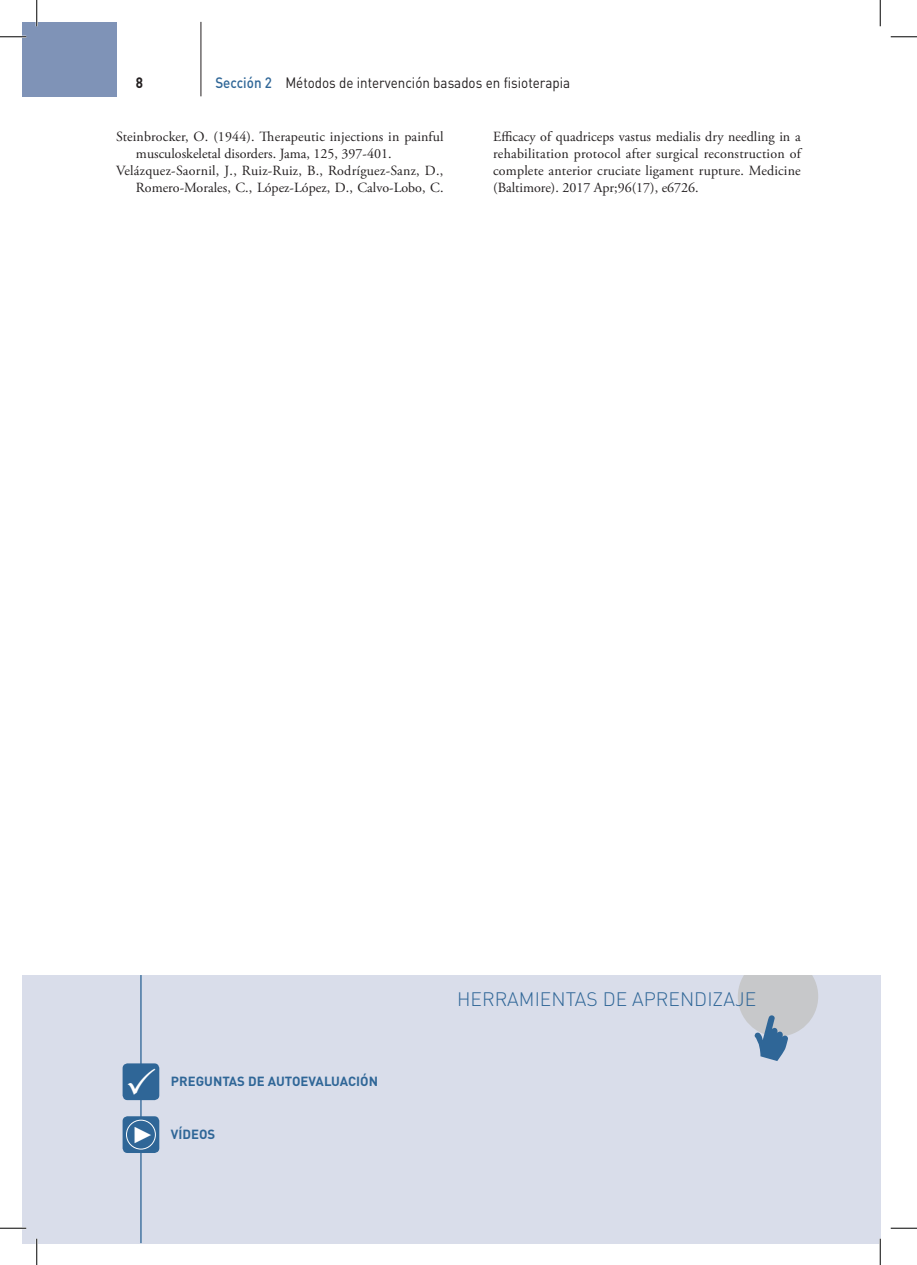
<style>
.page{position:relative;width:917px;height:1265px;background:#fff}
.page>*{position:absolute;margin:0;border:0;box-sizing:border-box;transform-origin:0 0}
.t1{font:300 19.25px "DIN Pro";color:#2f6697}
.t2{font:14.88px "DIN Pro";color:#231f20;scale:.9 1}
.t3{font:700 14.88px "DIN Pro";color:#231f20;scale:.9 1}
.BIBLIOGRAFIA{font:14px/16.8px "Adobe Garamond Pro";letter-spacing:.005em;color:#231f20}
.t4{font:700 13.12px "DIN Pro";color:#2f6697}
.s1{font-weight:500;color:#2f6697}
</style>
<div class="page">
<div style="left:22px;top:22px;width:94px;height:74px;background:#7f93b7"></div>
<hr style="left:200px;top:22px;width:1px;height:74px;background:#231f20">
<div style="left:22px;top:974px;width:858px;height:268px;background:#d9ddea"></div>
<hr style="left:140px;top:974px;width:2px;height:268px;background:#2f6697">
<div style="left:123px;top:1063px;width:36px;height:36px;background:#2f6697;border-radius:5px"></div>
<svg style="left:123px;top:1115px;width:36px;height:37px"></svg>
<div style="left:126px;top:1119px;width:30px;height:30px;border:1px solid #fff;border-radius:50%"></div>
<svg style="left:738px;top:974px;width:80px;height:86px"></svg>
<hr style="left:0;top:36px;width:26px;height:2px;background:#fff">
<hr style="left:0;top:1226px;width:26px;height:2px;background:#fff">
<hr style="left:36px;top:0;width:2px;height:26px;background:#fff">
<hr style="left:36px;top:1238px;width:2px;height:26px;background:#fff">
<hr style="left:879px;top:1238px;width:2px;height:26px;background:#fff">
<svg style="left:0;top:36px;width:26px;height:1px"></svg>
<svg style="left:891px;top:36px;width:26px;height:1px"></svg>
<svg style="left:0;top:1227px;width:26px;height:1px"></svg>
<svg style="left:891px;top:1227px;width:26px;height:1px"></svg>
<svg style="left:36px;top:0;width:1px;height:26px"></svg>
<svg style="left:36px;top:1238px;width:1px;height:26px"></svg>
<svg style="left:880px;top:0;width:1px;height:26px"></svg>
<svg style="left:880px;top:1238px;width:1px;height:26px"></svg>
<svg style="left:135px;top:1126px;width:16px;height:16px"></svg>
<p class="t3" style="left:136px;top:70px;width:10px">8</p>
<p class="t2" style="left:215px;top:71px;width:396px"><span class="s1">Sección 2</span> Métodos de intervención basados en fisioterapia</p>
<p class="BIBLIOGRAFIA" style="left:136px;top:129px;width:309px;text-indent:-20px">Steinbrocker, O. (1944). Therapeutic injections in painful musculoskeletal disorders. Jama, 125, 397-401.</p>
<p class="BIBLIOGRAFIA" style="left:116px;top:163px;width:329px;text-align:right">Velázquez-Saornil, J., Ruiz-Ruiz, B., Rodríguez-Sanz, D.,<br>Romero-Morales, C., López-López, D., Calvo-Lobo, C.</p>
<p class="BIBLIOGRAFIA" style="left:493px;top:129px;width:309px;text-align:justify">Efficacy of quadriceps vastus medialis dry needling in a rehabilitation protocol after surgical reconstruction of complete anterior cruciate ligament rupture. Medicine (Baltimore). 2017 Apr;96(17), e6726.</p>
<p class="t4" style="left:171px;top:1070px;width:209px">PREGUNTAS DE AUTOEVALUACIÓN</p>
<p class="t4" style="left:171px;top:1123px;width:46px">VÍDEOS</p>
<p class="t1" style="left:457px;top:984px;width:301px">HERRAMIENTAS DE APRENDIZAJE</p>
</div>
